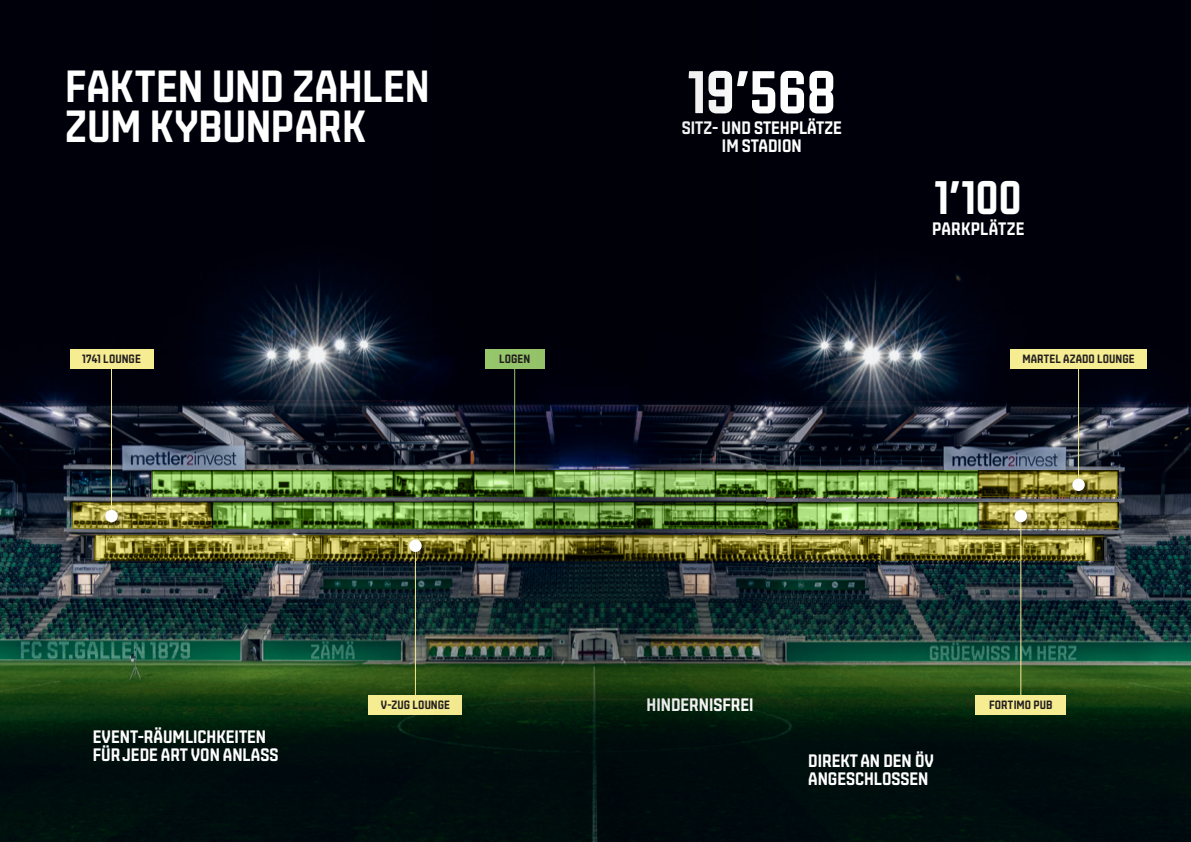
<style>
.page{position:relative;width:1191px;height:842px;background:#fff}
.page>*{position:absolute;margin:0;border:0;box-sizing:border-box;transform-origin:0 0}
.t1{font:700 60px "Gruenweiss";color:#fff}
.t2{font:700 46.9px "Gruenweiss";color:#fff}
.t3{font:700 45px/40px "Gruenweiss";color:#fff}
.t4{font:700 18px/18px "Gruenweiss";color:#fff}
.t5{font:700 12px "Gruenweiss";letter-spacing:.005em;color:#231f20}
</style>
<div class="page">
<img style="left:0;top:0;width:1191px;height:842px">
<svg style="left:153px;top:471px;width:825px;height:26px;background:#66923e"></svg>
<svg style="left:979px;top:502px;width:139px;height:26px;background:#978e3c"></svg>
<svg style="left:213px;top:502px;width:764px;height:26px;background:#6c9943"></svg>
<svg style="left:73px;top:502px;width:139px;height:26px;background:#8e8534"></svg>
<svg style="left:978px;top:471px;width:140px;height:26px;background:#81782c"></svg>
<hr style="left:1078px;top:359px;width:1px;height:126px;background:#f6ec92">
<hr style="left:111px;top:359px;width:1px;height:157px;background:#f6ec92">
<hr style="left:415px;top:546px;width:1px;height:158px;background:#f6ec92">
<svg style="left:95px;top:535px;width:1008px;height:26px;background:#887f31"></svg>
<div style="left:1010px;top:349px;width:136px;height:20px;background:#f6ec92"></div>
<div style="left:70px;top:349px;width:83px;height:20px;background:#f6ec92"></div>
<hr style="left:1020px;top:516px;width:1px;height:188px;background:#f6ec92">
<div style="left:1069px;top:476px;width:24px;height:23px;background:#231f20;opacity:.45"></div>
<div style="left:1072px;top:478px;width:12px;height:13px;background:#fff;border-radius:50%"></div>
<div style="left:406px;top:537px;width:24px;height:23px;background:#231f20;opacity:.45"></div>
<div style="left:409px;top:539px;width:13px;height:13px;background:#fff;border-radius:50%"></div>
<div style="left:103px;top:507px;width:23px;height:23px;background:#231f20;opacity:.45"></div>
<div style="left:105px;top:510px;width:13px;height:12px;background:#fff;border-radius:50%"></div>
<div style="left:1012px;top:507px;width:23px;height:23px;background:#231f20;opacity:.45"></div>
<div style="left:1014px;top:510px;width:13px;height:12px;background:#fff;border-radius:50%"></div>
<div style="left:975px;top:694px;width:91px;height:20px;background:#f6ec92"></div>
<div style="left:369px;top:694px;width:93px;height:20px;background:#f6ec92"></div>
<svg style="left:595px;top:0;width:170px;height:842px;background:#111a16"></svg>
<svg style="left:425px;top:0;width:170px;height:842px;background:#151e19"></svg>
<h3 class="t3" style="left:65px;top:67px;width:367px">FAKTEN UND ZAHLEN<br>ZUM KYBUNPARK</h3>
<h1 class="t1" style="left:687px;top:60px;width:150px">19’568</h1>
<p class="t4" style="left:682px;top:119px;width:161px;text-align:center">SITZ- UND STEHPLÄTZE<br>IM STADION</p>
<h2 class="t2" style="left:934px;top:173px;width:89px">1’100</h2>
<p class="t4" style="left:932px;top:220px;width:94px">PARKPLÄTZE</p>
<p class="t5" style="left:82px;top:352px;width:60px">1741 LOUNGE</p>
<p class="t5" style="left:499px;top:352px;width:33px">LOGEN</p>
<p class="t5" style="left:1022px;top:352px;width:114px">MARTEL AZADO LOUNGE</p>
<p class="t4" style="left:93px;top:727px;width:187px">EVENT-RÄUMLICHKEITEN<br>FÜR JEDE ART VON ANLASS</p>
<p class="t4" style="left:646px;top:696px;width:109px">HINDERNISFREI</p>
<p class="t5" style="left:381px;top:698px;width:71px">V-ZUG LOUNGE</p>
<p class="t5" style="left:989px;top:698px;width:65px">FORTIMO PUB</p>
<p class="t4" style="left:808px;top:752px;width:127px">DIREKT AN DEN ÖV<br>ANGESCHLOSSEN</p>
</div>
